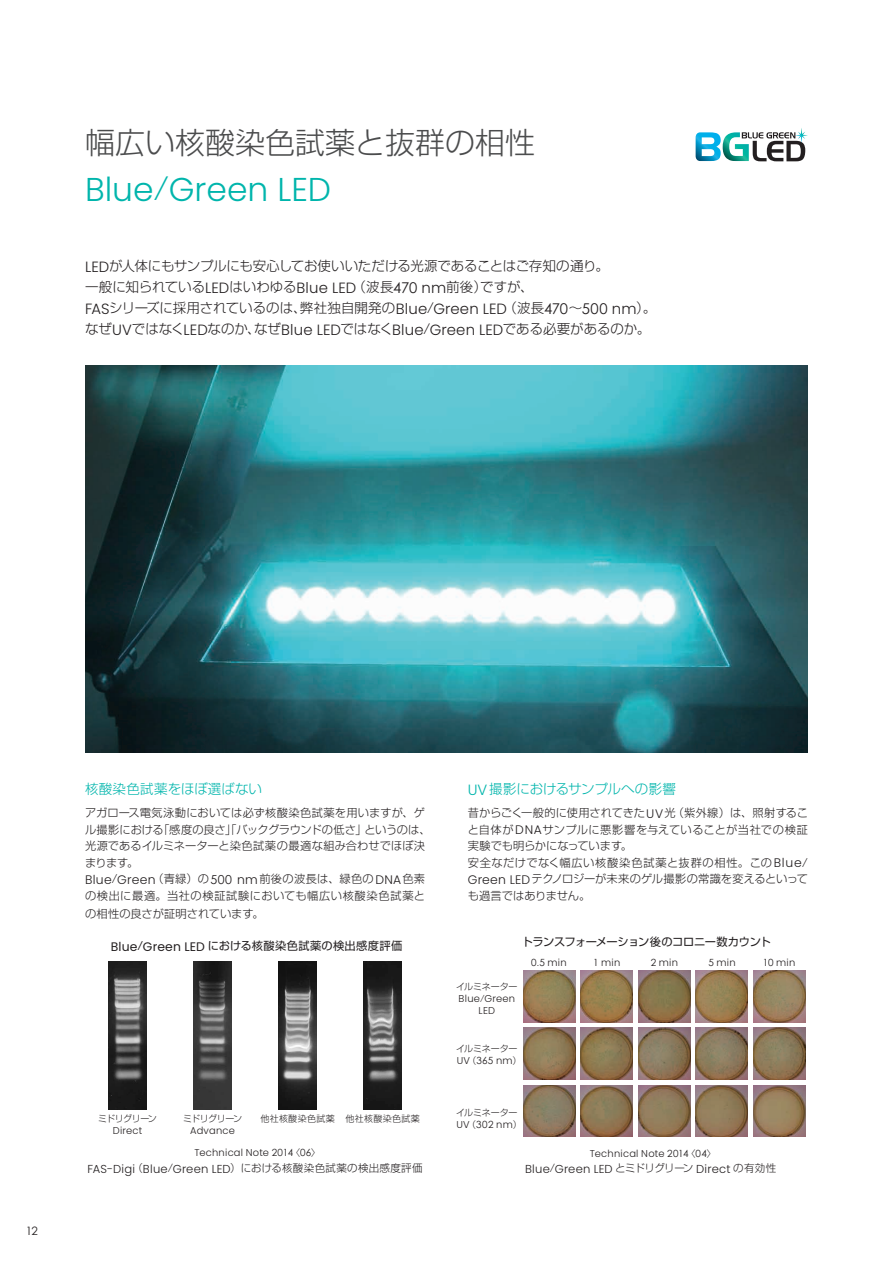
<style>
.page{position:relative;width:893px;height:1263px;background:#fff}
.page>*{position:absolute;margin:0;border:0;box-sizing:border-box;transform-origin:0 0}
.t1{font:300 33px "Poppins";color:#00b5ac}
.t2{font:300 30px "Shin Go Pro";color:#4b4c4d}
.ノーマル{font:300 13.5px "Shin Go Pro";letter-spacing:-.01em;color:#231f20}
.ノーマル-2{font:300 13.5px "Shin Go Pro";letter-spacing:.005em;color:#00b5ac}
.t3{font:300 11.55px "Poppins";letter-spacing:.02em;color:#231f20}
.t4{font:11.55px "Century Gothic";color:#231f20}
.ノーマル-3{font:300 11.25px/16.5px "Shin Go Pro";letter-spacing:.01em;color:#231f20;text-align:justify}
.ノーマル-4{font:300 11.25px/16.5px "Shin Go Pro";letter-spacing:.04em;color:#231f20}
.t5{font:11.25px "Shin Go Pro";letter-spacing:.025em;color:#231f20}
.t6{font:11.25px "Shin Go Pro";letter-spacing:-.04em;color:#231f20}
.t7{font:300 9.9px "Poppins";letter-spacing:.025em;color:#231f20}
.t8{font:300 9px "Shin Go Pro";letter-spacing:-.01em;color:#231f20}
.t9{font:300 9px "Shin Go Pro";letter-spacing:.03em;color:#231f20}
.t10{font:300 9px "Shin Go Pro";letter-spacing:-.06em;color:#231f20}
.s1{font-family:"Shin Go Pro";font-size:30px}
.s2{font-family:"Poppins";font-size:14.85px}
.s3{font-family:"Century Gothic";font-weight:400;font-size:14.85px}
.s4{font-family:"Poppins";font-size:12.3px}
.s5{font-family:"Century Gothic";font-weight:400;font-size:12.3px}
.s6{font-family:"Century Gothic";font-weight:400}
.s7{font-family:"Shin Go Pro";font-size:9px}
.s8{font-family:"Shin Go Pro";font-size:10.5px}
</style>
<div class="page">
<img style="left:85px;top:366px;width:723px;height:387px">
<svg style="left:696px;top:128px;width:112px;height:33px"></svg>
<img style="left:108px;top:961px;width:39px;height:149px">
<img style="left:193px;top:961px;width:39px;height:149px">
<img style="left:279px;top:961px;width:38px;height:149px">
<img style="left:364px;top:961px;width:38px;height:149px">
<img style="left:523px;top:970px;width:52px;height:52px">
<img style="left:753px;top:970px;width:52px;height:52px">
<img style="left:638px;top:970px;width:52px;height:52px">
<img style="left:580px;top:970px;width:53px;height:52px">
<img style="left:695px;top:970px;width:53px;height:52px">
<img style="left:523px;top:1028px;width:52px;height:52px">
<img style="left:580px;top:1028px;width:53px;height:52px">
<img style="left:638px;top:1028px;width:52px;height:52px">
<img style="left:695px;top:1028px;width:53px;height:52px">
<img style="left:753px;top:1028px;width:52px;height:52px">
<img style="left:523px;top:1085px;width:52px;height:52px">
<img style="left:580px;top:1085px;width:53px;height:52px">
<img style="left:638px;top:1085px;width:52px;height:52px">
<img style="left:695px;top:1085px;width:53px;height:52px">
<img style="left:753px;top:1085px;width:52px;height:52px">
<p class="t2" style="left:85px;top:118px;width:451px">幅広い核酸染色試薬と抜群の相性</p>
<p class="t1" style="left:85px;top:171px;width:248px">Blue<span class="s1">/</span>Green LED</p>
<p class="ノーマル" style="left:85px;top:255px;width:525px"><span class="s2">LED</span>が人体にもサンプルにも安心してお使いいただける光源であることはご存知の通り。</p>
<p class="ノーマル" style="left:85px;top:276px;width:450px">一般に知られている<span class="s2">LED</span>はいわゆる<span class="s2">Blue LED</span>（波長<span class="s3">470</span> <span class="s2">nm</span>前後）ですが、</p>
<p class="ノーマル" style="left:85px;top:297px;width:573px"><span class="s2">FAS</span>シリーズに採用されているのは、弊社独自開発の<span class="s2">Blue</span>/<span class="s2">Green LED</span>（波長<span class="s3">470</span>～<span class="s3">500</span> <span class="s2">nm</span>）。</p>
<p class="ノーマル" style="left:85px;top:318px;width:567px">なぜ<span class="s2">UV</span>ではなく<span class="s2">LED</span>なのか、なぜ<span class="s2">Blue LED</span>ではなく<span class="s2">Blue</span>/<span class="s2">Green LED</span>である必要があるのか。</p>
<p class="t4" style="left:26px;top:1224px;width:14px">12</p>
<p class="ノーマル-2" style="left:85px;top:778px;width:178px">核酸染色試薬をほぼ選ばない</p>
<p class="ノーマル-3" style="left:85px;top:803px;width:347px;text-align:left">アガロース電気泳動においては必ず核酸染色試薬を用いますが、ゲル撮影における「感度の良さ」「バックグラウンドの低さ」というのは、光源であるイルミネーターと染色試薬の最適な組み合わせでほぼ決まります。</p>
<p class="ノーマル-4" style="left:85px;top:869px;width:342px"><span class="s4">Blue</span>/<span class="s4">Green</span>（青緑）の<span class="s5">500</span> <span class="s4">nm</span>前後の波長は、緑色の<span class="s4">DNA</span>色素の検出に最適。当社の検証試験においても幅広い核酸染色試薬と</p>
<p class="ノーマル-3" style="left:85px;top:904px;width:180px">の相性の良さが証明されています。</p>
<p class="ノーマル-2" style="left:468px;top:778px;width:210px"><span class="s2">UV</span>撮影におけるサンプルへの影響</p>
<p class="ノーマル-3" style="left:468px;top:803px;width:342px">昔からごく一般的に使用されてきた<span class="s4">UV</span>光（紫外線）は、照射すること自体が<span class="s4">DNA</span>サンプルに悪影響を与えていることが当社での検証実験でも明らかになっています。</p>
<p class="ノーマル-3" style="left:468px;top:853px;width:342px">安全なだけでなく幅広い核酸染色試薬と抜群の相性。この<span class="s4">Blue</span>/ <span class="s4">Green LED</span>テクノロジーが未来のゲル撮影の常識を変えるといっても過言ではありません。</p>
<p class="t5" style="left:111px;top:937px;width:293px"><span class="s4">Blue</span>/<span class="s4">Green LED</span> における核酸染色試薬の検出感度評価</p>
<p class="t6" style="left:522px;top:933px;width:251px">トランスフォーメーション後のコロニー数カウント</p>
<p class="t7" style="left:531px;top:957px;width:37px"><span class="s6">0</span>.<span class="s6">5</span> min</p>
<p class="t7" style="left:593px;top:957px;width:29px"><span class="s6">1</span> min</p>
<p class="t7" style="left:651px;top:957px;width:29px"><span class="s6">2</span> min</p>
<p class="t7" style="left:708px;top:957px;width:29px"><span class="s6">5</span> min</p>
<p class="t7" style="left:763px;top:957px;width:34px"><span class="s6">10</span> min</p>
<p class="t8" style="left:456px;top:979px;width:63px">イルミネーター</p>
<p class="t7" style="left:459px;top:993px;width:58px">Blue<span class="s7">/</span>Green</p>
<p class="t7" style="left:479px;top:1005px;width:18px">LED</p>
<p class="t8" style="left:456px;top:1041px;width:63px">イルミネーター</p>
<p class="t7" style="left:457px;top:1055px;width:66px">UV<span class="s7">（</span><span class="s6">365</span> nm<span class="s7">）</span></p>
<p class="t10" style="left:98px;top:1111px;width:60px">ミドリグリーン</p>
<p class="t7" style="left:113px;top:1125px;width:31px">Direct</p>
<p class="t10" style="left:183px;top:1111px;width:60px">ミドリグリーン</p>
<p class="t7" style="left:190px;top:1125px;width:46px">Advance</p>
<p class="t9" style="left:261px;top:1111px;width:76px">他社核酸染色試薬</p>
<p class="t9" style="left:346px;top:1111px;width:76px">他社核酸染色試薬</p>
<p class="t8" style="left:456px;top:1105px;width:63px">イルミネーター</p>
<p class="t7" style="left:457px;top:1119px;width:67px">UV<span class="s7">（</span><span class="s6">302</span> nm<span class="s7">）</span></p>
<p class="t7" style="left:195px;top:1147px;width:127px">Technical Note <span class="s6">2014</span><span class="s7">〈</span><span class="s6">06</span><span class="s7">〉</span></p>
<p class="t3" style="left:88px;top:1162px;width:336px">FAS-Digi<span class="s8">（</span>Blue<span class="s8">/</span>Green LED<span class="s8">）における核酸染色試薬の検出感度評価</span></p>
<p class="t7" style="left:590px;top:1148px;width:127px">Technical Note <span class="s6">2014</span><span class="s7">〈</span><span class="s6">04</span><span class="s7">〉</span></p>
<p class="t3" style="left:525px;top:1162px;width:253px">Blue<span class="s8">/</span>Green LED <span class="s8">とミドリグリーン</span> Direct <span class="s8">の有効性</span></p>
</div>
